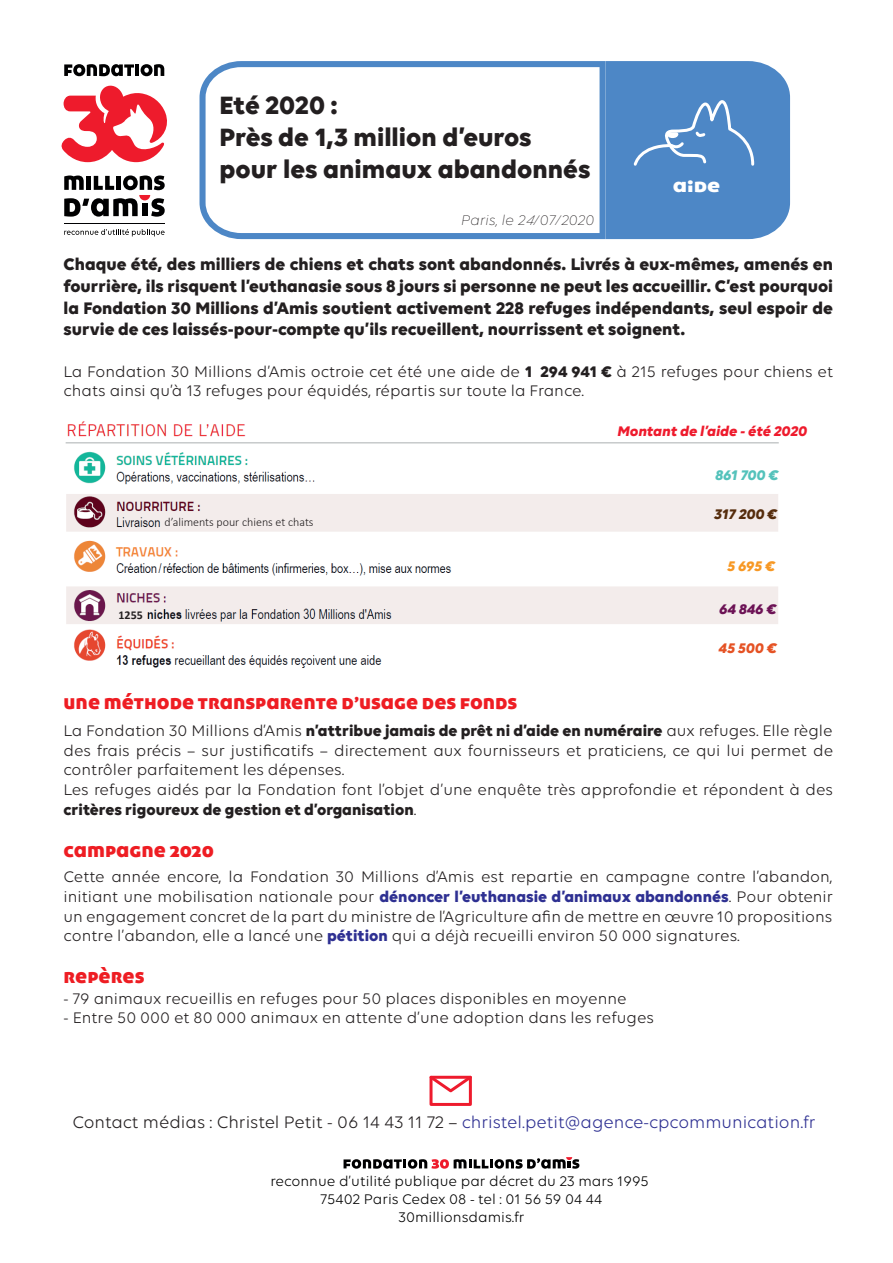
<style>
.page{position:relative;width:893px;height:1263px;background:#fff}
.page>*{position:absolute;margin:0;border:0;box-sizing:border-box;transform-origin:0 0}
.t1{font:700 27px/32.4px "Volte";color:#231f20}
.t2{font:700 18px/21.6px "Volte";color:#231f20;text-align:justify}
.t3{font:18px "Volte";color:#2e3092}
.t4{font:18px "Mabrouk";color:#ee1d23}
.t5{font:16.95px "Mabrouk";color:#fff;scale:1.15 1}
.t6{font:16.5px/19.8px "Volte";color:#231f20}
.t7{font:15px/18px "Volte";color:#000001;text-align:center}
.t8{font:italic 700 15px "Volte";color:#ee1b2d}
.t9{font:italic 300 15px "Volte";color:#231f20}
.t10{font:italic 700 15px "Volte";letter-spacing:-.005em;color:#54c2bb}
.t11{font:italic 700 15px "Volte";color:#552c0c}
.t12{font:italic 700 15px "Volte";color:#6c1255}
.t13{font:italic 700 15px "Volte";color:#e55224}
.t14{font:italic 700 15px "Volte";color:#f79824}
.t15{font:300 12px "Calibri";color:#231f20}
.t16{font:700 12px "Calibri";color:#231f20}
.s1{font-weight:700}
.s2{font-weight:700;color:#2e3092}
.s3{color:#231f20}
</style>
<div class="page">
<svg style="left:61px;top:85px;width:106px;height:77px"></svg>
<hr style="left:64px;top:223px;width:100px;height:1px;background:#000001">
<hr style="left:135px;top:64px;width:4px;height:12px;background:#000001">
<svg style="left:64px;top:175px;width:101px;height:42px"></svg>
<svg style="left:64px;top:64px;width:70px;height:12px"></svg>
<svg style="left:141px;top:64px;width:23px;height:12px"></svg>
<svg style="left:64px;top:229px;width:101px;height:7px"></svg>
<svg style="left:344px;top:1157px;width:235px;height:12px"></svg>
<div style="left:430px;top:1076px;width:42px;height:30px;border:3px solid #ee1b2d"></div>
<svg style="left:429px;top:1075px;width:43px;height:19px"></svg>
<svg style="left:199px;top:61px;width:407px;height:178px"></svg>
<div style="left:606px;top:61px;width:184px;height:178px;background:#4d87c6"></div>
<img style="left:65px;top:421px;width:714px;height:247px">
<div style="left:678px;top:468px;width:92px;height:15px;background:#fff"></div>
<div style="left:682px;top:422px;width:86px;height:16px;background:#fff"></div>
<div style="left:701px;top:511px;width:73px;height:18px;background:#f3eceb"></div>
<div style="left:705px;top:561px;width:65px;height:19px;background:#fff"></div>
<div style="left:709px;top:604px;width:68px;height:16px;background:#f3eceb"></div>
<div style="left:705px;top:647px;width:65px;height:22px;background:#fff"></div>
<div style="left:163px;top:517px;width:224px;height:14px;background:#f3eceb"></div>
<div style="left:115px;top:608px;width:31px;height:14px;background:#f3eceb"></div>
<h1 class="t1" style="left:219px;top:88px;width:372px">Eté 2020 :<br>Près de 1,3 million d’euros pour les animaux abandonnés</h1>
<p class="t9" style="left:461px;top:212px;width:135px">Paris, le 24/07/2020</p>
<p class="t5" style="left:673px;top:175px;width:43px">AIDE</p>
<p class="t2" style="left:64px;top:253px;width:771px">Chaque été, des milliers de chiens et chats sont abandonnés. Livrés à eux-mêmes, amenés en fourrière, ils risquent l’euthanasie sous 8 jours si personne ne peut les accueillir. C’est pourquoi la Fondation 30 Millions d’Amis soutient activement 228 refuges indépendants, seul espoir de survie de ces laissés-pour-compte qu’ils recueillent, nourrissent et soignent.</p>
<p class="t6" style="left:64px;top:361px;width:771px">La Fondation 30 Millions d’Amis octroie cet été une aide de <span class="s1">1 294 941 €</span> à 215 refuges pour chiens et chats ainsi qu’à 13 refuges pour équidés, répartis sur toute la France.</p>
<p class="t15" style="left:165px;top:515px;width:151px">d’aliments pour chiens et chats</p>
<p class="t16" style="left:118px;top:606px;width:26px">1255</p>
<p class="t8" style="left:617px;top:422px;width:191px">Montant de l’aide - été 2020</p>
<p class="t10" style="left:715px;top:466px;width:64px">861 700 €</p>
<p class="t11" style="left:714px;top:505px;width:64px">317 200 €</p>
<p class="t14" style="left:727px;top:557px;width:49px">5 695 €</p>
<p class="t12" style="left:719px;top:600px;width:59px">64 846 €</p>
<p class="t13" style="left:718px;top:639px;width:59px">45 500 €</p>
<p class="t4" style="left:64px;top:692px;width:455px">UNE MÉTHODE TRANSPARENTE D’USAGE DES FONDS</p>
<p class="t6" style="left:64px;top:720px;width:771px">La Fondation 30 Millions d’Amis <span class="s1">n’attribue jamais de prêt ni d’aide en numéraire</span> aux refuges. Elle règle des frais précis – sur justificatifs – directement aux fournisseurs et praticiens, ce qui lui permet de contrôler parfaitement les dépenses.<br>Les refuges aidés par la Fondation font l’objet d’une enquête très approfondie et répondent à des <span class="s1">critères rigoureux de gestion et d’organisation</span>.</p>
<p class="t4" style="left:64px;top:840px;width:152px">CAMPAGNE 2020</p>
<p class="t6" style="left:64px;top:866px;width:771px;text-align:justify">Cette année encore, la Fondation 30 Millions d’Amis est repartie en campagne contre l’abandon, initiant une mobilisation nationale pour <span class="s2">dénoncer l’euthanasie d’animaux abandonnés</span>. Pour obtenir un engagement concret de la part du ministre de l’Agriculture afin de mettre en œuvre 10 propositions contre l’abandon, elle a lancé une <span class="s2">pétition</span> qui a déjà recueilli environ 50 000 signatures.</p>
<p class="t4" style="left:64px;top:965px;width:82px">REPÈRES</p>
<p class="t6" style="left:64px;top:988px;width:564px">- 79 animaux recueillis en refuges pour 50 places disponibles en moyenne</p>
<p class="t6" style="left:64px;top:1008px;width:592px">- Entre 50 000 et 80 000 animaux en attente d’une adoption dans les refuges</p>
<p class="t3" style="left:72px;top:1112px;width:745px"><span class="s3">Contact médias : Christel Petit - 06 14 43 11 72 –</span> christel.petit@agence-cpcommunication.fr</p>
<p class="t7" style="left:270px;top:1171px;width:380px">reconnue d’utilité publique par décret du 23 mars 1995<br>75402 Paris Cedex 08 - tel : 01 56 59 04 44<br>30millionsdamis.fr</p>
</div>
